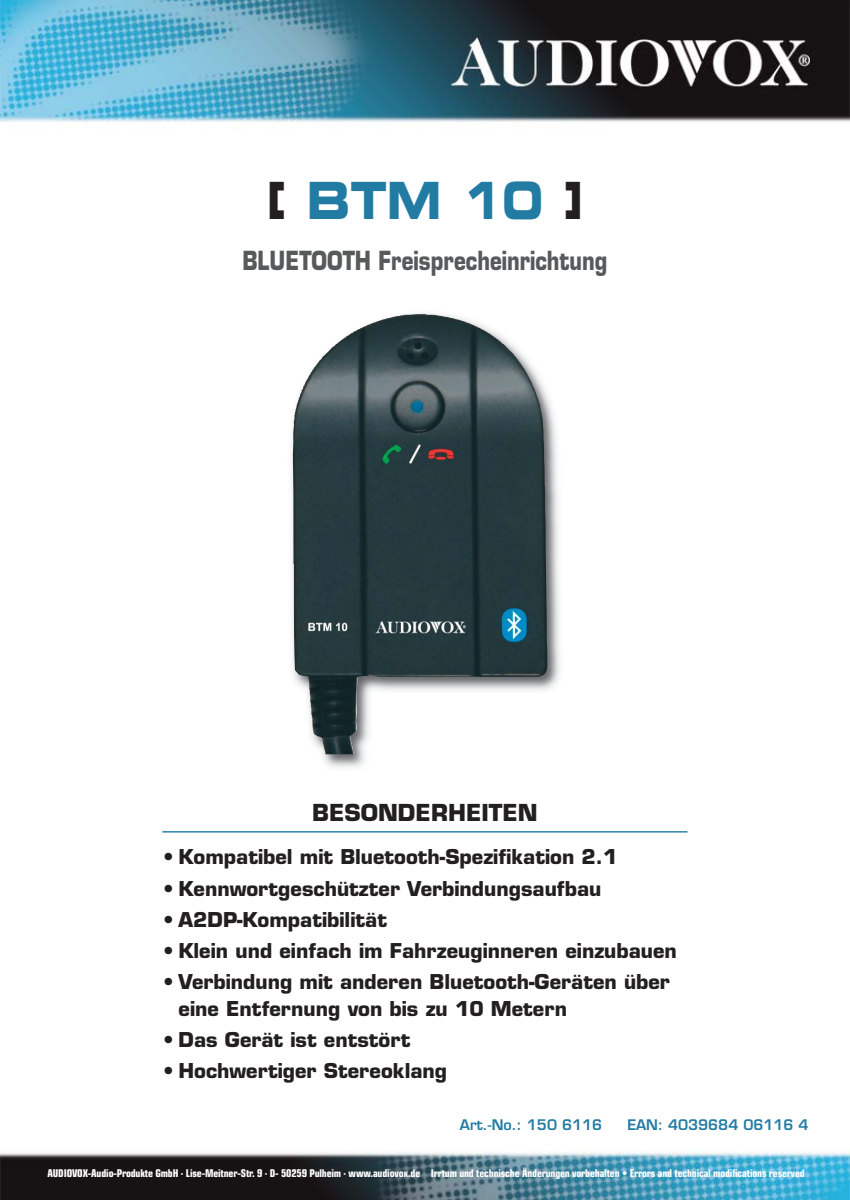
<style>
.page{position:relative;width:850px;height:1200px;background:#fff}
.page>*{position:absolute;margin:0;border:0;box-sizing:border-box;transform-origin:0 0}
.t1{font:51.3px "Eurostile LT Std Bold Ex 2";color:#227ba3;scale:.8 1}
.t2{font:700 25.65px "Eurostile LT Std";color:#58595b;scale:.8 1}
.t3{font:700 22.8px "Eurostile LT Std";color:#231f20}
.t4{font:700 19.95px/27px "Eurostile LT Std";color:#231f20}
.t5{font:600 14.25px "Eurostile LT Std";color:#227ba3}
.t6{font:700 condensed 10.65px "Eurostile LT Std";letter-spacing:-.015em;color:#fff}
.s1{color:#231f20}
</style>
<div class="page">
<img style="left:1px;top:0;width:848px;height:1199px">
<img style="left:35px;top:278px;width:792px;height:494px">
<img style="left:293px;top:313px;width:255px;height:441px">
<hr style="left:162px;top:831px;width:526px;height:1px;background:#227ba3">
<h1 class="t1" style="left:266px;top:172px;width:398px"><span class="s1">[</span> BTM 10 <span class="s1">]</span></h1>
<p class="t2" style="left:242px;top:251px;width:458px">BLUETOOTH Freisprecheinrichtung</p>
<p class="t3" style="left:312px;top:804px;width:227px">BESONDERHEITEN</p>
<p class="t4" style="left:162px;top:845px;width:457px">• Kompatibel mit Bluetooth-Spezifikation 2.1</p>
<p class="t4" style="left:162px;top:876px;width:441px">• Kennwortgeschützter Verbindungsaufbau</p>
<p class="t4" style="left:162px;top:907px;width:226px">• A2DP-Kompatibilität</p>
<p class="t4" style="left:162px;top:939px;width:516px">• Klein und einfach im Fahrzeuginneren einzubauen</p>
<p class="t4" style="left:179px;top:970px;width:493px;text-indent:-16px">• Verbindung mit anderen Bluetooth-Geräten über eine Entfernung von bis zu 10 Metern</p>
<p class="t4" style="left:162px;top:1028px;width:250px">• Das Gerät ist entstört</p>
<p class="t4" style="left:162px;top:1059px;width:286px">• Hochwertiger Stereoklang</p>
<p class="t5" style="left:460px;top:1116px;width:144px">Art.-No.: 150 6116</p>
<p class="t5" style="left:627px;top:1116px;width:183px">EAN: 4039684 06116 4</p>
<p class="t6" style="left:48px;top:1169px;width:759px">AUDIOVOX-Audio-Produkte GmbH · Lise-Meitner-Str. 9 · D- 50259 Pulheim · www.audiovox.de Irrtum und technische Änderungen vorbehalten • Errors and technical modifications reserved</p>
</div>
